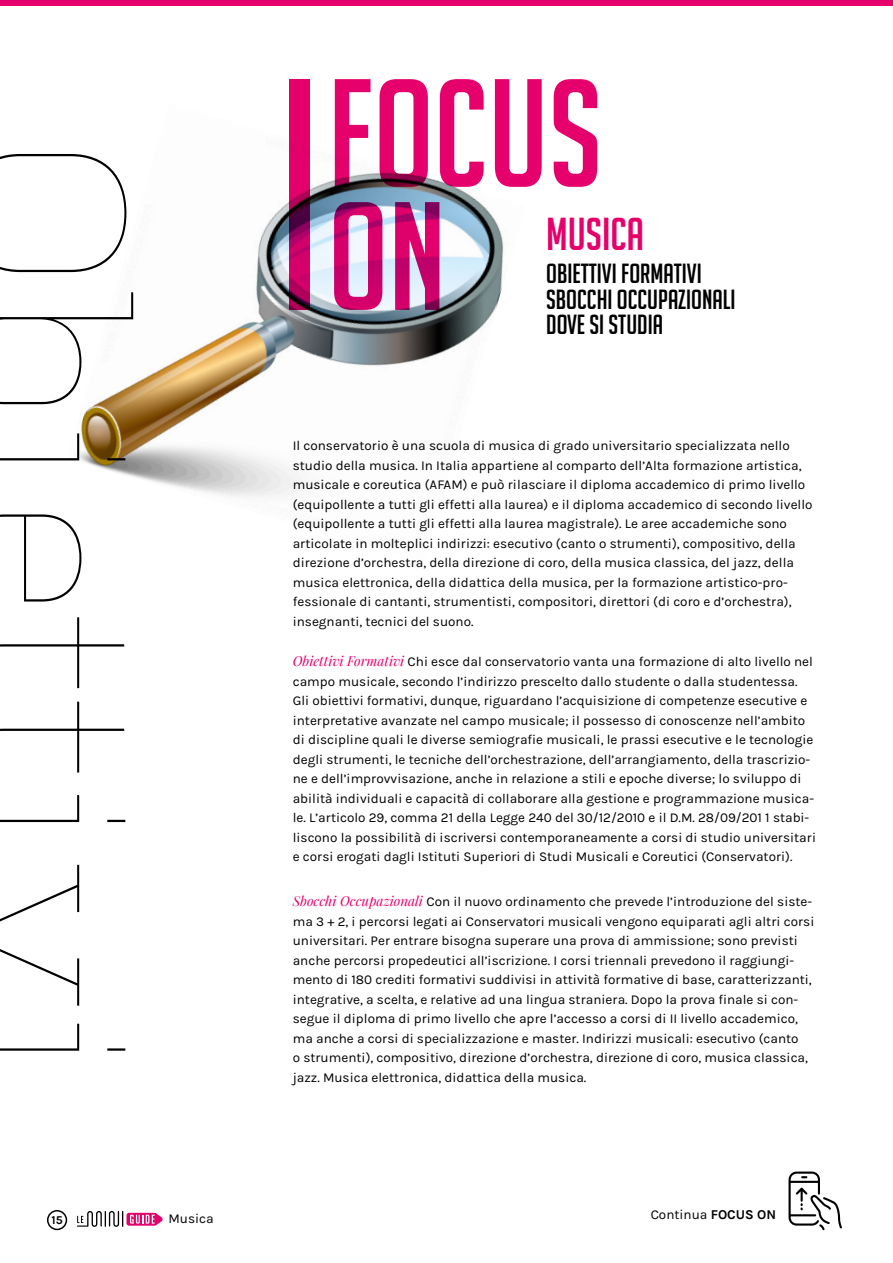
<style>
.page{position:relative;width:893px;height:1263px;background:#fff}
.page>*{position:absolute;margin:0;border:0;box-sizing:border-box;transform-origin:0 0}
.t1{font:100 225px "Kulturista";color:#000}
.t2{font:150px/123px "Big Noodle Titling";color:#e6006c}
.t3{font:45px "Big Noodle Titling";color:#e6006c}
.t4{font:27px/25.5px "Big Noodle Titling";color:#000}
.t5{font:13.5px/19.5px "Karla";color:#000}
.t6{font:700 12px "Karla";color:#000}
.s1{font-family:"Playfair Display";font-style:italic;color:#e6006c}
.s2{font-weight:700}
</style>
<div class="page">
<svg style="left:77px;top:1211px;width:86px;height:16px"></svg>
<div style="left:47px;top:1210px;width:20px;height:20px;border:2px solid #000;border-radius:50%"></div>
<div style="left:0;top:0;width:893px;height:6px;background:#e6006c"></div>
<div style="left:290px;top:79px;width:20px;height:231px;background:#e6006c"></div>
<svg style="left:788px;top:1171px;width:54px;height:59px"></svg>
<img style="left:77px;top:104px;width:427px;height:393px">
<h1 class="t1" style="left:206px;top:138px;width:952px;rotate:90deg">Obiettivi</h1>
<p class="t6" style="left:51px;top:1213px;width:13px">15</p>
<p class="t5" style="left:168px;top:1209px;width:47px">Musica</p>
<h2 class="t2" style="left:328px;top:72px;width:276px">FOCUS<br>ON</h2>
<h3 class="t3" style="left:546px;top:210px;width:99px">MUSICA</h3>
<h3 class="t4" style="left:546px;top:261px;width:191px">OBIETTIVI FORMATIVI<br>SBOCCHI OCCUPAZIONALI<br>DOVE SI STUDIA</h3>
<p class="t5" style="left:293px;top:436px;width:521px">Il conservatorio è una scuola di musica di grado universitario specializzata nello studio della musica. In Italia appartiene al comparto dell’Alta formazione artistica, musicale e coreutica (AFAM) e può rilasciare il diploma accademico di primo livello (equipollente a tutti gli effetti alla laurea) e il diploma accademico di secondo livello (equipollente a tutti gli effetti alla laurea magistrale). Le aree accademiche sono articolate in molteplici indirizzi: esecutivo (canto o strumenti), compositivo, della direzione d’orchestra, della direzione di coro, della musica classica, del jazz, della musica elettronica, della didattica della musica, per la formazione artistico-pro&shy;fessionale di cantanti, strumentisti, compositori, direttori (di coro e d’orchestra), insegnanti, tecnici del suono.</p>
<p class="t5" style="left:293px;top:652px;width:525px"><span class="s1">Obiettivi Formativi</span> Chi esce dal conservatorio vanta una formazione di alto livello nel campo musicale, secondo l’indirizzo prescelto dallo studente o dalla studentessa.<br>Gli obiettivi formativi, dunque, riguardano l’acquisizione di competenze esecutive e interpretative avanzate nel campo musicale; il possesso di conoscenze nell’ambito di discipline quali le diverse semiografie musicali, le prassi esecutive e le tecnologie degli strumenti, le tecniche dell’orchestrazione, dell’arrangiamento, della trascrizio&shy;ne e dell’improvvisazione, anche in relazione a stili e epoche diverse; lo sviluppo di abilità individuali e capacità di collaborare alla gestione e programmazione musica&shy;le. L’articolo 29, comma 21 della Legge 240 del 30/12/2010 e il D.M. 28/09/201 1 stabi&shy;liscono la possibilità di iscriversi contemporaneamente a corsi di studio universitari e corsi erogati dagli Istituti Superiori di Studi Musicali e Coreutici (Conservatori).</p>
<p class="t5" style="left:293px;top:892px;width:523px"><span class="s1">Sbocchi Occupazionali</span> Con il nuovo ordinamento che prevede l’introduzione del siste&shy;ma 3 + 2, i percorsi legati ai Conservatori musicali vengono equiparati agli altri corsi universitari. Per entrare bisogna superare una prova di ammissione; sono previsti anche percorsi propedeutici all’iscrizione. I corsi triennali prevedono il raggiungi&shy;mento di 180 crediti formativi suddivisi in attività formative di base, caratterizzanti, integrative, a scelta, e relative ad una lingua straniera. Dopo la prova finale si con&shy;segue il diploma di primo livello che apre l’accesso a corsi di II livello accademico, ma anche a corsi di specializzazione e master. Indirizzi musicali: esecutivo (canto<br>o strumenti), compositivo, direzione d’orchestra, direzione di coro, musica classica, jazz. Musica elettronica, didattica della musica.</p>
<p class="t5" style="left:651px;top:1205px;width:127px">Continua <span class="s2">FOCUS ON</span></p>
</div>
